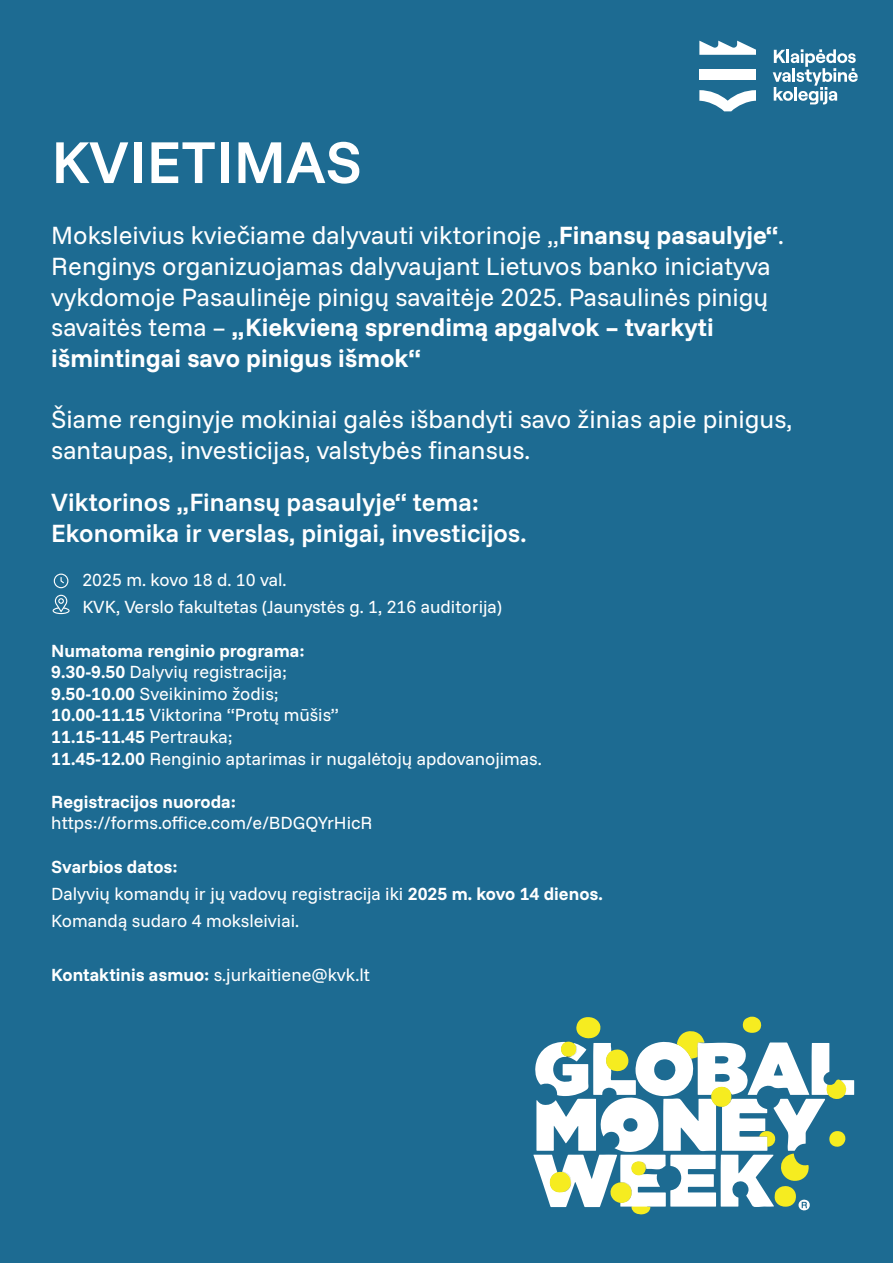
<style>
.page{position:relative;width:893px;height:1263px;background:#1d6b92}
.page>*{position:absolute;margin:0;border:0;box-sizing:border-box;transform-origin:0 0}
.t1{font:600 60.3px "Funnel Sans";color:#fff}
.t2{font:25.5px/30.6px "Funnel Sans";color:#fff}
.t3{font:600 25.5px/30.6px "Funnel Sans";color:#fff}
.t4{font:18px/21.6px "Funnel Sans";color:#fff}
.t5{font:700 18px "Funnel Sans";color:#fff}
.s1{font-weight:700}
</style>
<div class="page">
<svg style="left:54px;top:574px;width:14px;height:14px"></svg>
<svg style="left:53px;top:595px;width:17px;height:19px"></svg>
<svg style="left:773px;top:49px;width:85px;height:55px"></svg>
<div style="left:699px;top:69px;width:57px;height:11px;background:#fff"></div>
<svg style="left:699px;top:90px;width:57px;height:21px"></svg>
<svg style="left:699px;top:41px;width:57px;height:14px"></svg>
<svg style="left:533px;top:1016px;width:321px;height:198px"></svg>
<h1 class="t1" style="left:51px;top:126px;width:312px">KVIETIMAS</h1>
<p class="t2" style="left:51px;top:221px;width:734px">Moksleivius kviečiame dalyvauti viktorinoje „<span class="s1">Finansų pasaulyje“</span>.<br>Renginys organizuojamas dalyvaujant Lietuvos banko iniciatyva vykdomoje Pasaulinėje pinigų savaitėje 2025. Pasaulinės pinigų savaitės tema – <span class="s1">„Kiekvieną sprendimą apgalvok – tvarkyti išmintingai savo pinigus išmok“</span></p>
<h2 class="t2" style="left:51px;top:404px;width:742px">Šiame renginyje mokiniai galės išbandyti savo žinias apie pinigus, santaupas, investicijas, valstybės finansus.</h2>
<h2 class="t3" style="left:51px;top:488px;width:477px">Viktorinos „Finansų pasaulyje“ tema:<br>Ekonomika ir verslas, pinigai, investicijos.</h2>
<p class="t4" style="left:82px;top:567px;width:421px;line-height:27px">2025 m. kovo 18 d. 10 val.<br>KVK, Verslo fakultetas (Jaunystės g. 1, 216 auditorija)</p>
<p class="t4" style="left:51px;top:640px;width:492px"><span class="s1">Numatoma renginio programa:<br>9.30-9.50</span> Dalyvių registracija;<br><span class="s1">9.50-10.00</span> Sveikinimo žodis;<br><span class="s1">10.00-11.15</span> Viktorina “Protų mūšis”<br><span class="s1">11.15-11.45</span> Pertrauka;<br><span class="s1">11.45-12.00</span> Renginio aptarimas ir nugalėtojų apdovanojimas.</p>
<p class="t5" style="left:51px;top:791px;width:186px">Registracijos nuoroda:</p>
<p class="t4" style="left:51px;top:813px;width:323px">https://forms.office.com/e/BDGQYrHicR</p>
<p class="t4" style="left:51px;top:853px;width:553px;line-height:27px"><span class="s1">Svarbios datos:<br></span>Dalyvių komandų ir jų vadovų registracija iki <span class="s1">2025 m. kovo 14 dienos.<br></span>Komandą sudaro 4 moksleiviai.</p>
<p class="t4" style="left:51px;top:964px;width:320px"><span class="s1">Kontaktinis asmuo:</span> s.jurkaitiene@kvk.lt</p>
</div>
